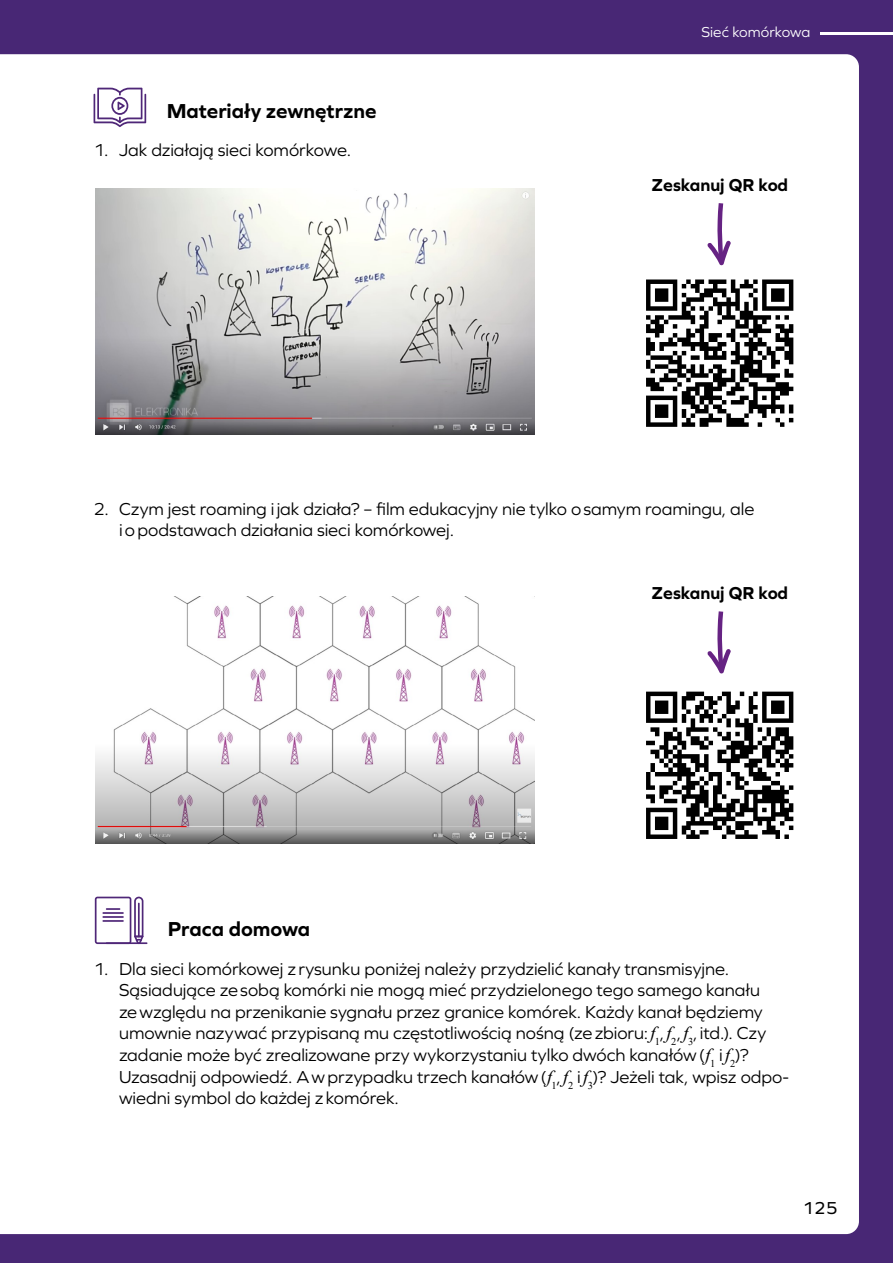
<style>
.page{position:relative;width:893px;height:1263px;background:#482775}
.page>*{position:absolute;margin:0;border:0;box-sizing:border-box;transform-origin:0 0}
.H2_śródtytuł2{font:700 21px "Graphie";color:#000}
.t1{font:18px/21.6px "Graphie";color:#000}
.t2{font:700 18px "Graphie";color:#000}
.t3{font:18px "Graphie";color:#000}
.t4{font:15px "Graphie";letter-spacing:.005em;color:#fff}
.s1{font-family:"Times New Roman";font-style:italic}
</style>
<div class="page">
<hr style="left:820px;top:32px;width:73px;height:2px;background:#fff">
<div style="left:0;top:54px;width:859px;height:1180px;background:#fff"></div>
<img style="left:95px;top:188px;width:439px;height:246px">
<img style="left:95px;top:596px;width:439px;height:247px">
<svg style="left:646px;top:279px;width:147px;height:148px;background:#7f7f7f"></svg>
<svg style="left:646px;top:692px;width:147px;height:147px;background:#808080"></svg>
<svg style="left:94px;top:88px;width:52px;height:39px"></svg>
<svg style="left:95px;top:897px;width:48px;height:47px;background:#d8cfe1"></svg>
<hr style="left:102px;top:912px;width:22px;height:2px;background:#4f2778">
<hr style="left:102px;top:916px;width:22px;height:2px;background:#4f2778">
<hr style="left:102px;top:920px;width:22px;height:2px;background:#4f2778">
<hr style="left:106px;top:942px;width:41px;height:2px;background:#4f2778">
<svg style="left:707px;top:198px;width:24px;height:68px;background:#d6c4de"></svg>
<svg style="left:707px;top:607px;width:24px;height:67px;background:#d5c3dd"></svg>
<p class="H2_śródtytuł2" style="left:167px;top:98px;width:211px">Materiały zewnętrzne</p>
<p class="t1" style="left:94px;top:139px;width:259px">1. Jak działają sieci komórkowe.</p>
<p class="t4" style="left:701px;top:24px;width:110px">Sieć komórkowa</p>
<p class="t2" style="left:652px;top:175px;width:138px">Zeskanuj QR kod</p>
<p class="t1" style="left:119px;top:498px;width:637px;text-indent:-26px">2. Czym jest roaming i jak działa? – film edukacyjny nie tylko osamym roamingu, ale iopodstawach działania sieci komórkowej.</p>
<p class="t2" style="left:652px;top:583px;width:138px">Zeskanuj QR kod</p>
<p class="H2_śródtytuł2" style="left:168px;top:917px;width:144px">Praca domowa</p>
<p class="t1" style="left:119px;top:957px;width:672px;text-indent:-26px">1. Dla sieci komórkowej z rysunku poniżej należy przydzielić kanały transmisyjne.<br>Sąsiadujące zesobą komórki nie mogą mieć przydzielonego tego samego kanału zewzględu na przenikanie sygnału przez granice komórek. Każdy kanał będziemy umownie nazywać przypisaną mu częstotliwością nośną (zezbioru:<span class="s1">f</span><sub>1</sub>,<span class="s1">f</span><sub>2</sub>,<span class="s1">f</span><sub>3</sub>, itd.). Czy zadanie może być zrealizowane przy wykorzystaniu tylko dwóch kanałów(<span class="s1">f</span><sub>1</sub> i<span class="s1">f</span><sub>2</sub>)?<br>Uzasadnij odpowiedź. Awprzypadku trzech kanałów(<span class="s1">f</span><sub>1</sub>,<span class="s1">f</span><sub>2</sub> i<span class="s1">f</span><sub>3</sub>)? Jeżeli tak, wpisz odpo&shy;wiedni symbol do każdej z komórek.</p>
<p class="t3" style="left:803px;top:1197px;width:37px">125</p>
</div>
